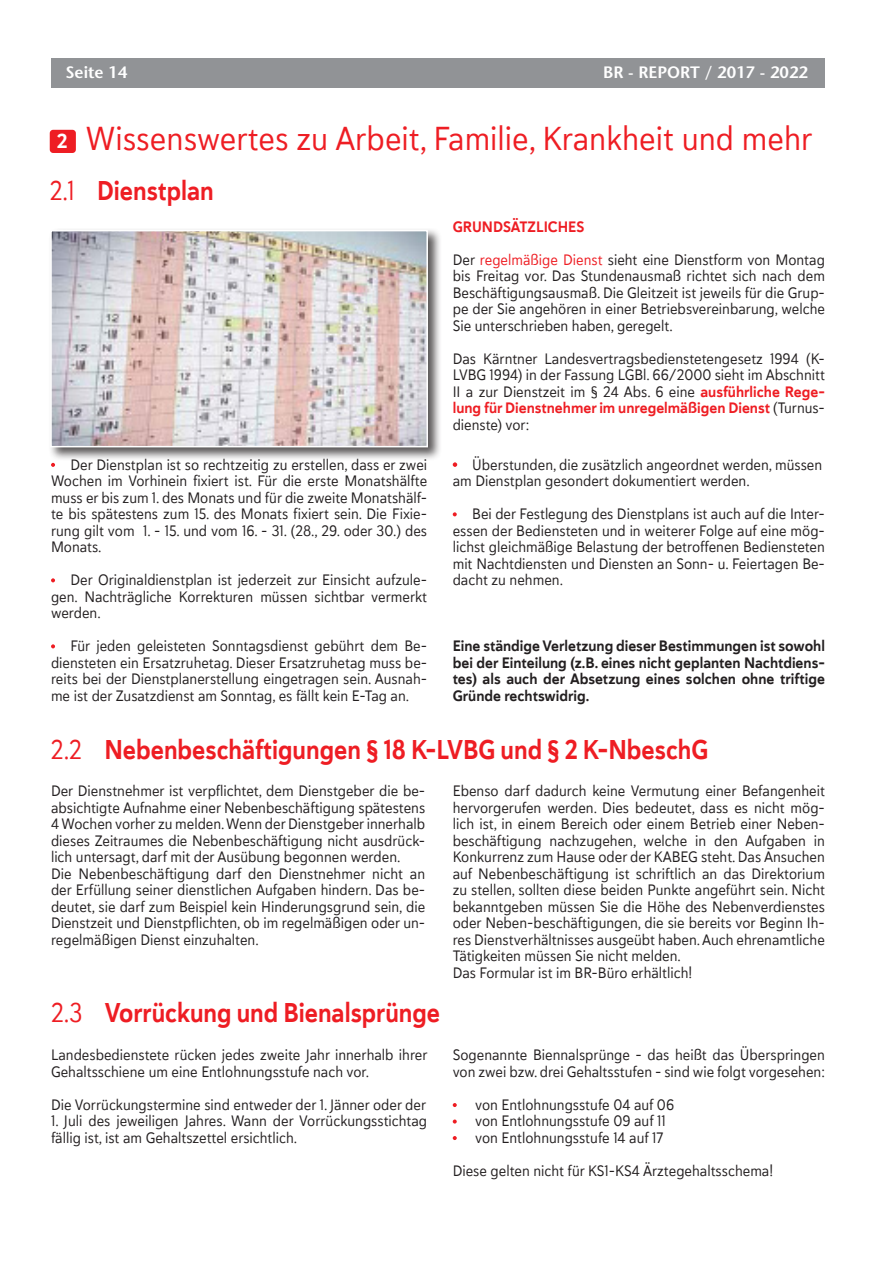
<style>
.page{position:relative;width:893px;height:1263px;background:#fff}
.page>*{position:absolute;margin:0;border:0;box-sizing:border-box;transform-origin:0 0}
.Fließtext_ohne_GR{font:33px "Haboro Sans";color:#ee1d23}
.Überschrift_18{font:700 27px "Haboro Sans";color:#ee1d23;scale:.9 1}
.t1{font:700 20.1px "Haboro Sans";color:#fff}
.t2{font:600 16.5px "Stone Sans";color:#fff}
.Fließtext_ohne_GR-2{font:15px/16.5px "Haboro Sans";color:#231f20;text-align:justify}
.Fließtext_ohne_GR-3{font:700 15px/16.5px "Haboro Sans";color:#231f20;text-align:justify}
.Fließtext_ohne_GR-4{font:700 15px "Haboro Sans";color:#ee1d23}
.s1{font-weight:400}
.s2{color:#ee1d23}
.s3{font-weight:700;color:#ee1d23}
</style>
<div class="page">
<div style="left:51px;top:58px;width:774px;height:29px;background:#919396"></div>
<div style="left:50px;top:130px;width:26px;height:23px;background:#ee1d23;border-radius:3px"></div>
<div style="left:48px;top:228px;width:394px;height:233px;background:#231f20;opacity:.75"></div>
<img style="left:53px;top:233px;width:372px;height:211px">
<div style="left:50px;top:230px;width:378px;height:217px;border:2px solid #fff"></div>
<svg style="left:51px;top:463px;width:4px;height:4px"></svg>
<svg style="left:51px;top:578px;width:4px;height:4px"></svg>
<svg style="left:51px;top:644px;width:4px;height:4px"></svg>
<svg style="left:453px;top:462px;width:4px;height:5px"></svg>
<svg style="left:453px;top:512px;width:4px;height:4px"></svg>
<svg style="left:453px;top:1103px;width:4px;height:4px"></svg>
<svg style="left:453px;top:1119px;width:4px;height:4px"></svg>
<svg style="left:453px;top:1136px;width:4px;height:4px"></svg>
<p class="t2" style="left:65px;top:62px;width:63px">Seite 14</p>
<p class="t2" style="left:603px;top:62px;width:206px">BR - REPORT / 2017 - 2022</p>
<p class="t1" style="left:57px;top:128px;width:12px">2</p>
<p class="Fließtext_ohne_GR" style="left:86px;top:117px;width:728px">Wissenswertes zu Arbeit, Familie, Krankheit und mehr</p>
<p class="Überschrift_18" style="left:50px;top:173px;width:184px"><span class="s1">2.1</span> Dienstplan</p>
<p class="Fließtext_ohne_GR-4" style="left:453px;top:217px;width:133px">GRUNDSÄTZLICHES</p>
<p class="Fließtext_ohne_GR-2" style="left:453px;top:251px;width:374px">Der <span class="s2">regelmäßige Dienst</span> sieht eine Dienstform von Montag bis Freitag vor. Das Stundenausmaß richtet sich nach dem Beschäftigungsausmaß. Die Gleitzeit ist jeweils für die Grup&shy;pe der Sie angehören in einer Betriebsvereinbarung, welche Sie unterschrieben haben, geregelt.</p>
<p class="Fließtext_ohne_GR-2" style="left:453px;top:350px;width:374px">Das Kärntner Landesvertragsbedienstetengesetz 1994 (K-LVBG 1994) in der Fassung LGBl. 66/2000 sieht im Abschnitt II a zur Dienstzeit im § 24 Abs. 6 eine <span class="s3">ausführliche Rege&shy;lung für Dienstnehmer im unregelmäßigen Dienst</span> (Turnus&shy;dienste) vor:</p>
<p class="Fließtext_ohne_GR-2" style="left:472px;top:456px;width:352px">Überstunden, die zusätzlich angeordnet werden, müssen</p>
<p class="Fließtext_ohne_GR-2" style="left:453px;top:473px;width:299px">am Dienstplan gesondert dokumentiert werden.</p>
<p class="Fließtext_ohne_GR-2" style="left:453px;top:506px;width:374px;text-indent:20px">Bei der Festlegung des Dienstplans ist auch auf die Inter&shy;essen der Bediensteten und in weiterer Folge auf eine mög&shy;lichst gleichmäßige Belastung der betroffenen Bediensteten mit Nachtdiensten und Diensten an Sonn- u. Feiertagen Be&shy;dacht zu nehmen.</p>
<p class="Fließtext_ohne_GR-2" style="left:51px;top:456px;width:378px;text-indent:20px">Der Dienstplan ist so rechtzeitig zu erstellen, dass er zwei Wochen im Vorhinein fixiert ist. Für die erste Monatshälfte muss er bis zum 1. des Monats und für die zweite Monatshälf&shy;te bis spätestens zum 15. des Monats fixiert sein. Die Fixie&shy;rung gilt vom 1. – 15. und vom 16. – 31. (28., 29. oder 30.) des Monats.</p>
<p class="Fließtext_ohne_GR-2" style="left:51px;top:572px;width:378px;text-indent:20px">Der Originaldienstplan ist jederzeit zur Einsicht aufzule&shy;gen. Nachträgliche Korrekturen müssen sichtbar vermerkt werden.</p>
<p class="Fließtext_ohne_GR-2" style="left:51px;top:638px;width:378px;text-indent:20px">Für jeden geleisteten Sonntagsdienst gebührt dem Be&shy;diensteten ein Ersatzruhetag. Dieser Ersatzruhetag muss be&shy;reits bei der Dienstplanerstellung eingetragen sein. Ausnah&shy;me ist der Zusatzdienst am Sonntag, es fällt kein E-Tag an.</p>
<p class="Fließtext_ohne_GR-3" style="left:453px;top:638px;width:374px">Eine ständige Verletzung dieser Bestimmungen ist sowohl bei der Einteilung (z.B. eines nicht geplanten Nachtdiens&shy;tes) als auch der Absetzung eines solchen ohne triftige Gründe rechtswidrig.</p>
<p class="Überschrift_18" style="left:51px;top:732px;width:732px"><span class="s1">2.2</span> Nebenbeschäftigungen § 18 K-LVBG und § 2 K-NbeschG</p>
<p class="Fließtext_ohne_GR-2" style="left:51px;top:783px;width:376px">Der Dienstnehmer ist verpflichtet, dem Dienstgeber die be&shy;absichtigte Aufnahme einer Nebenbeschäftigung spätestens 4 Wochen vorher zu melden. Wenn der Dienstgeber innerhalb dieses Zeitraumes die Nebenbeschäftigung nicht ausdrück&shy;lich untersagt, darf mit der Ausübung begonnen werden.</p>
<p class="Fließtext_ohne_GR-2" style="left:51px;top:865px;width:376px">Die Nebenbeschäftigung darf den Dienstnehmer nicht an der Erfüllung seiner dienstlichen Aufgaben hindern. Das be&shy;deutet, sie darf zum Beispiel kein Hinderungsgrund sein, die Dienstzeit und Dienstpflichten, ob im regelmäßigen oder un&shy;regelmäßigen Dienst einzuhalten.</p>
<p class="Fließtext_ohne_GR-2" style="left:453px;top:783px;width:374px">Ebenso darf dadurch keine Vermutung einer Befangenheit hervorgerufen werden. Dies bedeutet, dass es nicht mög&shy;lich ist, in einem Bereich oder einem Betrieb einer Neben&shy;beschäftigung nachzugehen, welche in den Aufgaben in Konkurrenz zum Hause oder der KABEG steht. Das Ansuchen auf Nebenbeschäftigung ist schriftlich an das Direktorium zu stellen, sollten diese beiden Punkte angeführt sein. Nicht bekanntgeben müssen Sie die Höhe des Nebenverdienstes oder Neben-beschäftigungen, die sie bereits vor Beginn Ih&shy;res Dienstverhältnisses ausgeübt haben. Auch ehrenamtliche Tätigkeiten müssen Sie nicht melden.</p>
<p class="Fließtext_ohne_GR-2" style="left:453px;top:964px;width:241px">Das Formular ist im BR-Büro erhältlich!</p>
<p class="Überschrift_18" style="left:51px;top:995px;width:434px"><span class="s1">2.3</span> Vorrückung und Bienalsprünge</p>
<p class="Fließtext_ohne_GR-2" style="left:51px;top:1047px;width:378px">Landesbedienstete rücken jedes zweite Jahr innerhalb ihrer<br>Gehaltsschiene um eine Entlohnungsstufe nach vor.</p>
<p class="Fließtext_ohne_GR-2" style="left:51px;top:1096px;width:377px">Die Vorrückungstermine sind entweder der 1. Jänner oder der</p>
<p class="Fließtext_ohne_GR-2" style="left:51px;top:1113px;width:378px">1. Juli des jeweiligen Jahres. Wann der Vorrückungsstichtag fällig ist, ist am Gehaltszettel ersichtlich.</p>
<p class="Fließtext_ohne_GR-2" style="left:453px;top:1047px;width:374px">Sogenannte Biennalsprünge - das heißt das Überspringen von zwei bzw. drei Gehaltsstufen - sind wie folgt vorgesehen:</p>
<p class="Fließtext_ohne_GR-2" style="left:475px;top:1096px;width:201px">von Entlohnungsstufe 04 auf 06</p>
<p class="Fließtext_ohne_GR-2" style="left:475px;top:1113px;width:192px">von Entlohnungsstufe 09 auf 11</p>
<p class="Fließtext_ohne_GR-2" style="left:475px;top:1129px;width:190px">von Entlohnungsstufe 14 auf 17</p>
<p class="Fließtext_ohne_GR-2" style="left:453px;top:1162px;width:322px">Diese gelten nicht für KS1-KS4 Ärztegehaltsschema!</p>
</div>
